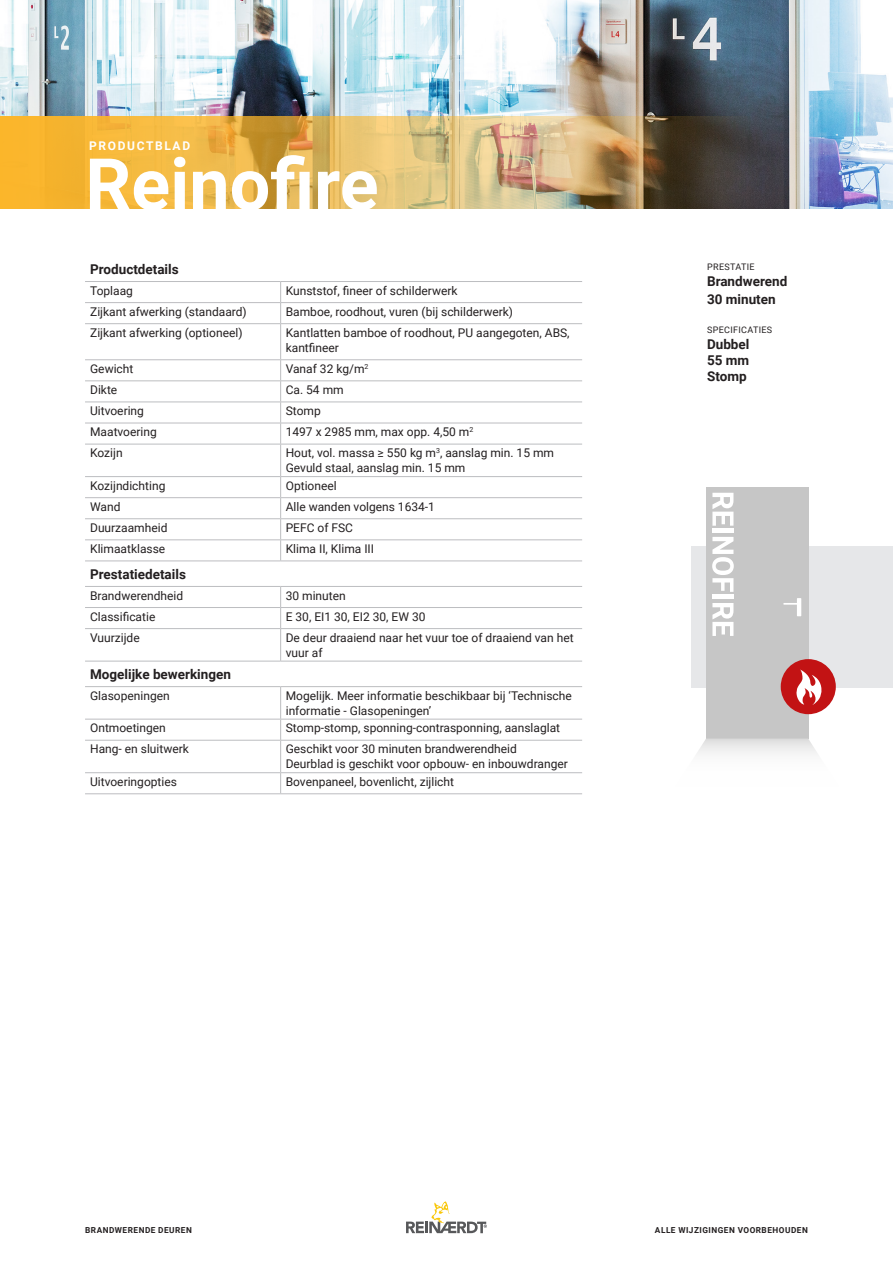
<style>
.page{position:relative;width:893px;height:1263px;background:#fff}
.page>*{position:absolute;margin:0;border:0;box-sizing:border-box;transform-origin:0 0}
.t1{font:700 72px "Roboto";color:#fff}
.t2{font:700 13.5px "Roboto";color:#231f20}
.t3{font:12px/15px "Roboto";color:#231f20}
.t4{font:700 12px "Roboto";letter-spacing:.135em;color:#fff}
.t5{font:9px "Roboto";letter-spacing:.035em;color:#231f20}
.t6{font:700 8.25px "Roboto";letter-spacing:.06em;color:#231f20}
</style>
<div class="page">
<div style="left:691px;top:546px;width:202px;height:142px;background:#e6e7e9"></div>
<div style="left:706px;top:487px;width:102px;height:251px;background:#c6c6c6"></div>
<svg style="left:697px;top:738px;width:120px;height:16px"></svg>
<svg style="left:783px;top:598px;width:18px;height:18px"></svg>
<svg style="left:712px;top:493px;width:21px;height:33px"></svg>
<div style="left:712px;top:528px;width:21px;height:5px;background:#fff"></div>
<svg style="left:712px;top:537px;width:22px;height:55px"></svg>
<hr style="left:712px;top:595px;width:21px;height:4px;background:#fff">
<svg style="left:712px;top:603px;width:21px;height:33px"></svg>
<div style="left:781px;top:659px;width:55px;height:55px;background:#c21314;border-radius:50%"></div>
<svg style="left:796px;top:669px;width:26px;height:36px"></svg>
<img style="left:0;top:0;width:893px;height:209px">
<img style="left:0;top:117px;width:778px;height:92px">
<svg style="left:406px;top:1201px;width:81px;height:32px"></svg>
<hr style="left:85px;top:281px;width:196px;height:1px;background:#bcbdc0">
<hr style="left:281px;top:281px;width:301px;height:1px;background:#bcbdc0">
<svg style="left:280px;top:282px;width:1px;height:41px"></svg>
<hr style="left:85px;top:323px;width:196px;height:1px;background:#bcbdc0">
<hr style="left:281px;top:323px;width:301px;height:1px;background:#bcbdc0">
<hr style="left:280px;top:324px;width:1px;height:35px;background:#bcbdc0">
<hr style="left:85px;top:359px;width:196px;height:1px;background:#bcbdc0">
<hr style="left:281px;top:359px;width:301px;height:1px;background:#bcbdc0">
<hr style="left:85px;top:380px;width:196px;height:1px;background:#bcbdc0">
<hr style="left:281px;top:380px;width:301px;height:1px;background:#bcbdc0">
<hr style="left:85px;top:402px;width:196px;height:1px;background:#bcbdc0">
<hr style="left:281px;top:402px;width:301px;height:1px;background:#bcbdc0">
<hr style="left:85px;top:423px;width:196px;height:1px;background:#bcbdc0">
<hr style="left:281px;top:423px;width:301px;height:1px;background:#bcbdc0">
<svg style="left:280px;top:360px;width:1px;height:84px"></svg>
<hr style="left:85px;top:444px;width:196px;height:1px;background:#bcbdc0">
<hr style="left:281px;top:444px;width:301px;height:1px;background:#bcbdc0">
<hr style="left:280px;top:444px;width:1px;height:32px;background:#bcbdc0">
<hr style="left:85px;top:476px;width:196px;height:1px;background:#bcbdc0">
<hr style="left:281px;top:476px;width:301px;height:1px;background:#bcbdc0">
<hr style="left:85px;top:497px;width:196px;height:1px;background:#bcbdc0">
<hr style="left:281px;top:497px;width:301px;height:1px;background:#bcbdc0">
<hr style="left:85px;top:518px;width:196px;height:1px;background:#bcbdc0">
<hr style="left:281px;top:518px;width:301px;height:1px;background:#bcbdc0">
<hr style="left:85px;top:539px;width:196px;height:1px;background:#bcbdc0">
<hr style="left:281px;top:539px;width:301px;height:1px;background:#bcbdc0">
<svg style="left:280px;top:477px;width:1px;height:83px"></svg>
<hr style="left:85px;top:560px;width:196px;height:1px;background:#bcbdc0">
<hr style="left:281px;top:560px;width:301px;height:1px;background:#bcbdc0">
<hr style="left:85px;top:586px;width:196px;height:1px;background:#bcbdc0">
<hr style="left:281px;top:586px;width:301px;height:1px;background:#bcbdc0">
<hr style="left:85px;top:607px;width:196px;height:1px;background:#bcbdc0">
<hr style="left:281px;top:607px;width:301px;height:1px;background:#bcbdc0">
<svg style="left:280px;top:587px;width:1px;height:41px"></svg>
<hr style="left:85px;top:628px;width:196px;height:1px;background:#bcbdc0">
<hr style="left:281px;top:628px;width:301px;height:1px;background:#bcbdc0">
<hr style="left:280px;top:629px;width:1px;height:32px;background:#bcbdc0">
<hr style="left:85px;top:661px;width:196px;height:1px;background:#bcbdc0">
<hr style="left:281px;top:661px;width:301px;height:1px;background:#bcbdc0">
<hr style="left:85px;top:686px;width:196px;height:1px;background:#bcbdc0">
<hr style="left:281px;top:686px;width:301px;height:1px;background:#bcbdc0">
<hr style="left:280px;top:687px;width:1px;height:32px;background:#bcbdc0">
<hr style="left:85px;top:719px;width:196px;height:1px;background:#bcbdc0">
<hr style="left:281px;top:719px;width:301px;height:1px;background:#bcbdc0">
<svg style="left:280px;top:719px;width:1px;height:21px"></svg>
<hr style="left:85px;top:740px;width:196px;height:1px;background:#bcbdc0">
<hr style="left:281px;top:740px;width:301px;height:1px;background:#bcbdc0">
<hr style="left:280px;top:740px;width:1px;height:32px;background:#bcbdc0">
<hr style="left:85px;top:772px;width:196px;height:1px;background:#bcbdc0">
<hr style="left:281px;top:772px;width:301px;height:1px;background:#bcbdc0">
<svg style="left:280px;top:773px;width:1px;height:20px"></svg>
<hr style="left:85px;top:793px;width:196px;height:1px;background:#bcbdc0">
<hr style="left:281px;top:793px;width:301px;height:1px;background:#bcbdc0">
<hr style="left:85px;top:302px;width:196px;height:1px;background:#bcbdc0">
<hr style="left:281px;top:302px;width:301px;height:1px;background:#bcbdc0">
<p class="t4" style="left:89px;top:137px;width:102px">PRODUCTBLAD</p>
<p class="t1" style="left:85px;top:134px;width:295px">Reinofire</p>
<p class="t2" style="left:90px;top:260px;width:90px">Productdetails</p>
<p class="t3" style="left:90px;top:283px;width:44px">Toplaag</p>
<p class="t3" style="left:286px;top:283px;width:173px">Kunststof, fineer of schilderwerk</p>
<p class="t3" style="left:90px;top:304px;width:158px">Zijkant afwerking (standaard)</p>
<p class="t3" style="left:286px;top:304px;width:229px">Bamboe, roodhout, vuren (bij schilderwerk)</p>
<p class="t3" style="left:90px;top:325px;width:154px">Zijkant afwerking (optioneel)</p>
<p class="t3" style="left:286px;top:325px;width:285px">Kantlatten bamboe of roodhout, PU aangegoten, ABS,</p>
<p class="t3" style="left:286px;top:340px;width:55px">kantfineer</p>
<p class="t3" style="left:90px;top:361px;width:45px">Gewicht</p>
<p class="t3" style="left:286px;top:361px;width:84px">Vanaf 32 kg/m<sup>2</sup></p>
<p class="t3" style="left:90px;top:382px;width:29px">Dikte</p>
<p class="t3" style="left:286px;top:382px;width:59px">Ca. 54 mm</p>
<p class="t3" style="left:90px;top:403px;width:55px">Uitvoering</p>
<p class="t3" style="left:286px;top:403px;width:37px">Stomp</p>
<p class="t3" style="left:90px;top:424px;width:68px">Maatvoering</p>
<p class="t3" style="left:286px;top:424px;width:189px">1497 x 2985 mm, max opp. 4,50 m<sup>2</sup></p>
<p class="t3" style="left:90px;top:445px;width:34px">Kozijn</p>
<p class="t3" style="left:286px;top:445px;width:270px">Hout, vol. massa ≥ 550 kg m<sup>3</sup>, aanslag min. 15 mm<br>Gevuld staal, aanslag min. 15 mm</p>
<p class="t3" style="left:90px;top:478px;width:77px">Kozijndichting</p>
<p class="t3" style="left:286px;top:478px;width:52px">Optioneel</p>
<p class="t3" style="left:90px;top:499px;width:32px">Wand</p>
<p class="t3" style="left:286px;top:499px;width:151px">Alle wanden volgens 1634-1</p>
<p class="t3" style="left:90px;top:520px;width:79px">Duurzaamheid</p>
<p class="t3" style="left:286px;top:520px;width:69px">PEFC of FSC</p>
<p class="t3" style="left:90px;top:541px;width:77px">Klimaatklasse</p>
<p class="t3" style="left:286px;top:541px;width:90px">Klima II, Klima III</p>
<p class="t2" style="left:90px;top:564px;width:97px">Prestatiedetails</p>
<p class="t3" style="left:90px;top:587px;width:94px">Brandwerendheid</p>
<p class="t3" style="left:286px;top:587px;width:62px">30 minuten</p>
<p class="t3" style="left:90px;top:608px;width:67px">Classificatie</p>
<p class="t3" style="left:286px;top:608px;width:141px">E 30, EI1 30, EI2 30, EW 30</p>
<p class="t3" style="left:90px;top:630px;width:51px">Vuurzijde</p>
<p class="t3" style="left:286px;top:630px;width:289px">De deur draaiend naar het vuur toe of draaiend van het vuur af</p>
<p class="t2" style="left:90px;top:665px;width:142px">Mogelijke bewerkingen</p>
<p class="t3" style="left:90px;top:688px;width:81px">Glasopeningen</p>
<p class="t3" style="left:286px;top:688px;width:288px">Mogelijk. Meer informatie beschikbaar bij ‘Technische informatie - Glasopeningen’</p>
<p class="t3" style="left:90px;top:720px;width:77px">Ontmoetingen</p>
<p class="t3" style="left:286px;top:720px;width:276px">Stomp-stomp, sponning-contrasponning, aanslaglat</p>
<p class="t3" style="left:90px;top:741px;width:100px">Hang- en sluitwerk</p>
<p class="t3" style="left:286px;top:741px;width:284px">Geschikt voor 30 minuten brandwerendheid<br>Deurblad is geschikt voor opbouw- en inbouwdranger</p>
<p class="t3" style="left:90px;top:774px;width:88px">Uitvoeringopties</p>
<p class="t3" style="left:286px;top:774px;width:170px">Bovenpaneel, bovenlicht, zijlicht</p>
<p class="t5" style="left:707px;top:260px;width:49px">PRESTATIE</p>
<p class="t2" style="left:707px;top:272px;width:82px">Brandwerend</p>
<p class="t2" style="left:707px;top:290px;width:70px">30 minuten</p>
<p class="t5" style="left:707px;top:323px;width:67px">SPECIFICATIES</p>
<p class="t2" style="left:707px;top:335px;width:44px">Dubbel</p>
<p class="t2" style="left:707px;top:351px;width:44px">55 mm</p>
<p class="t2" style="left:707px;top:367px;width:41px">Stomp</p>
<p class="t6" style="left:85px;top:1224px;width:108px">BRANDWERENDE DEUREN</p>
<p class="t6" style="left:655px;top:1224px;width:154px">ALLE WIJZIGINGEN VOORBEHOUDEN</p>
</div>
